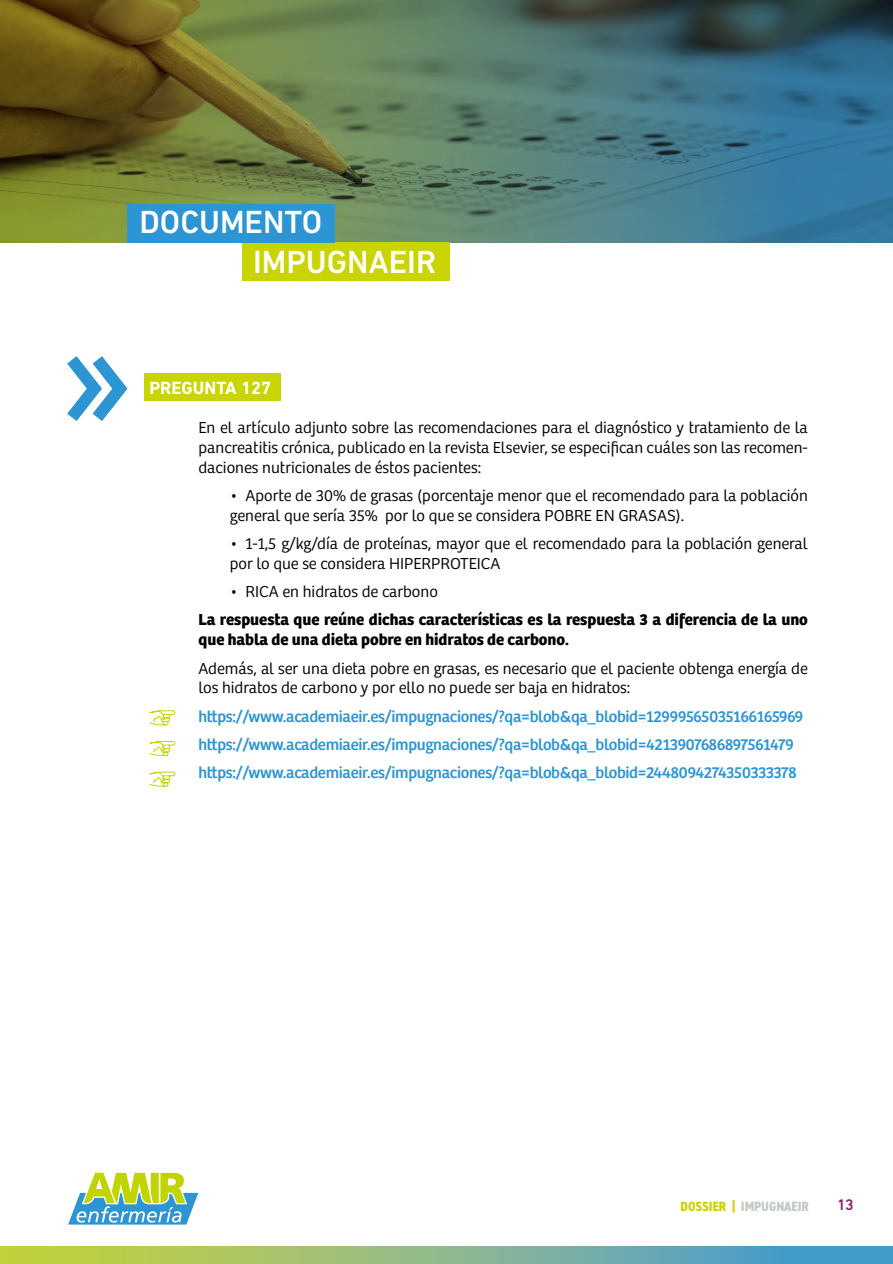
<style>
.page{position:relative;width:893px;height:1264px;background:#fff}
.page>*{position:absolute;margin:0;border:0;box-sizing:border-box;transform-origin:0 0}
.t1{font:500 32.55px "DIN Next LT Pro";color:#fff}
.t2{font:700 18px "DIN Next LT Pro";color:#fff}
.t3{font:300 16.5px/19.8px "AMIR Bree";color:#000}
.t4{font:16.5px/28.3px "AMIR Bree";letter-spacing:-.02em;color:#2d95d3}
.t5{font:700 16.5px/19.8px "AMIR Bree";color:#000}
.t6{font:500 15.6px "DIN Next LT Pro";color:#891c5e}
.t7{font:800 condensed 13.5px "DIN2014";color:#c2cac4}
.s1{color:#cad400}
</style>
<div class="page">
<svg style="left:0;top:1246px;width:892px;height:17px;background:#88b68a"></svg>
<img style="left:0;top:0;width:892px;height:242px">
<div style="left:145px;top:373px;width:136px;height:27px;background:#cad400"></div>
<svg style="left:68px;top:1172px;width:130px;height:52px"></svg>
<div style="left:242px;top:242px;width:207px;height:38px;background:#cad400"></div>
<div style="left:127px;top:204px;width:208px;height:38px;background:#2d95d3"></div>
<svg style="left:67px;top:356px;width:61px;height:65px"></svg>
<svg style="left:149px;top:710px;width:27px;height:15px"></svg>
<svg style="left:149px;top:741px;width:27px;height:15px"></svg>
<svg style="left:149px;top:771px;width:27px;height:16px"></svg>
<h1 class="t1" style="left:139px;top:203px;width:184px">DOCUMENTO</h1>
<h1 class="t1" style="left:253px;top:243px;width:185px">IMPUGNAEIR</h1>
<p class="t2" style="left:149px;top:377px;width:123px">PREGUNTA 127</p>
<p class="t3" style="left:198px;top:418px;width:611px;text-align:justify">En el artículo adjunto sobre las recomendaciones para el diagnóstico y tratamiento de la pancreatitis crónica, publicado en la revista Elsevier, se especifican cuáles son las recomen&shy;daciones nutricionales de éstos pacientes:</p>
<p class="t3" style="left:230px;top:486px;width:579px">• Aporte de 30% de grasas (porcentaje menor que el recomendado para la población general que sería 35% por lo que se considera POBRE EN GRASAS).</p>
<p class="t3" style="left:230px;top:534px;width:579px">• 1-1,5 g/kg/día de proteínas, mayor que el recomendado para la población general por lo que se considera HIPERPROTEICA</p>
<p class="t3" style="left:230px;top:582px;width:210px">• RICA en hidratos de carbono</p>
<p class="t5" style="left:198px;top:610px;width:611px">La respuesta que reúne dichas características es la respuesta 3 a diferencia de la uno que habla de una dieta pobre en hidratos de carbono.</p>
<p class="t3" style="left:198px;top:658px;width:610px">Además, al ser una dieta pobre en grasas, es necesario que el paciente obtenga energía de los hidratos de carbono y por ello no puede ser baja en hidratos:</p>
<p class="t4" style="left:198px;top:702px;width:606px">https://www.academiaeir.es/impugnaciones/?qa=blob&amp;qa_blobid=12999565035166165969 https://www.academiaeir.es/impugnaciones/?qa=blob&amp;qa_blobid=4213907686897561479 https://www.academiaeir.es/impugnaciones/?qa=blob&amp;qa_blobid=2448094274350333378</p>
<p class="t7" style="left:680px;top:1196px;width:130px"><span class="s1">DOSSIER |</span> IMPUGNAEIR</p>
<p class="t6" style="left:837px;top:1195px;width:18px">13</p>
</div>
